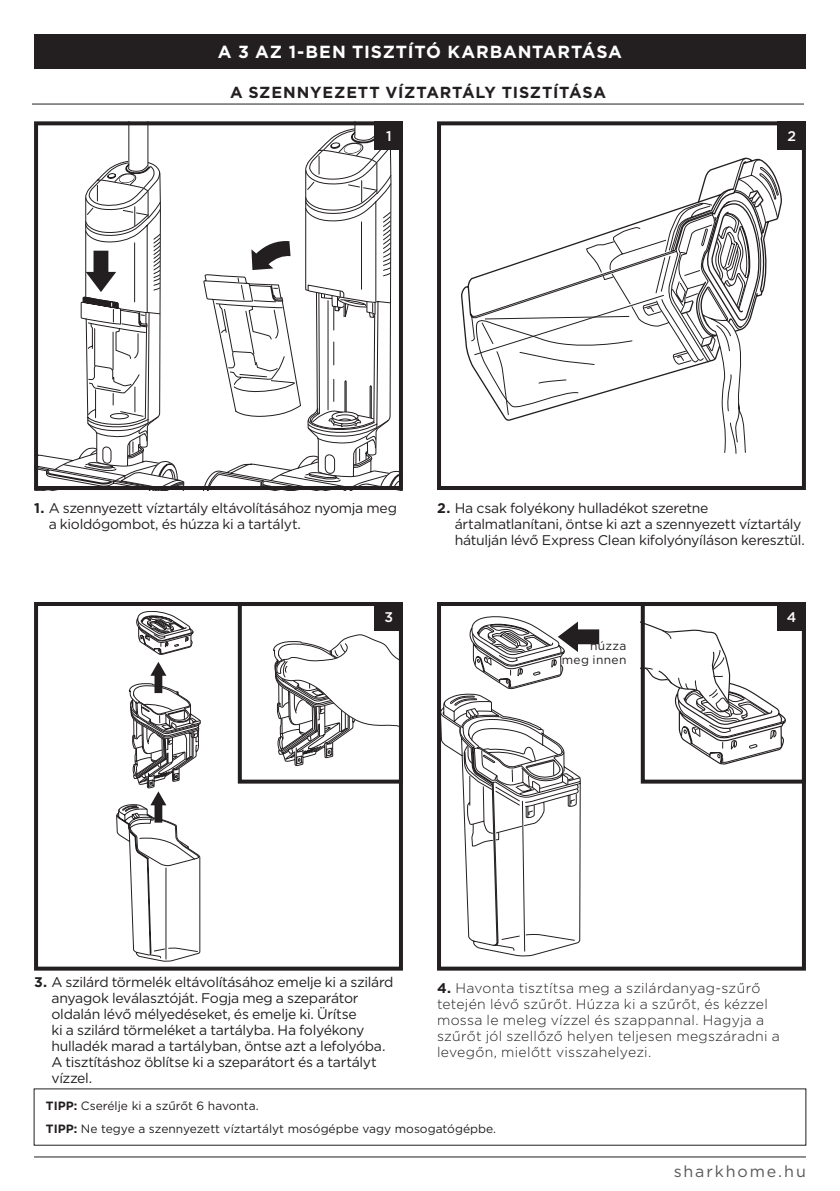
<style>
.page{position:relative;width:840px;height:1191px;background:#fff}
.page>*{position:absolute;margin:0;border:0;box-sizing:border-box;transform-origin:0 0}
.t1{font:700 17.6px "Gotham";letter-spacing:.045em;color:#fff}
.t2{font:700 16px "Gotham";letter-spacing:.05em;color:#231f20}
.t3{font:16px "Gotham";letter-spacing:.12em;color:#57585a}
.t4{font:14px/16px "Gotham";letter-spacing:-.02em;color:#231f20}
.t5{font:300 14px/16px "Gotham";letter-spacing:.02em;color:#231f20}
.t6{font:500 14px "Gotham";color:#fff}
.t7{font:12px "Gotham";color:#231f20}
.t8{font:12px/14px "Gotham";letter-spacing:.03em;color:#231f20;text-align:right}
.s1{font-weight:700}
</style>
<div class="page">
<div style="left:34px;top:34px;width:771px;height:34px;background:#231f20"></div>
<hr style="left:32px;top:104px;width:771px;height:1px;background:#231f20">
<hr style="left:128px;top:121px;width:1px;height:46px;background:#231f20">
<hr style="left:147px;top:121px;width:1px;height:44px;background:#231f20">
<svg style="left:461px;top:158px;width:320px;height:212px"></svg>
<svg style="left:474px;top:166px;width:304px;height:288px"></svg>
<div style="left:437px;top:121px;width:368px;height:369px;border:4px solid #231f20"></div>
<div style="left:777px;top:121px;width:28px;height:29px;background:#231f20"></div>
<svg style="left:34px;top:159px;width:150px;height:331px"></svg>
<svg style="left:200px;top:121px;width:203px;height:369px"></svg>
<div style="left:437px;top:602px;width:368px;height:368px;border:4px solid #231f20"></div>
<div style="left:34px;top:602px;width:369px;height:368px;border:4px solid #231f20"></div>
<div style="left:374px;top:602px;width:29px;height:28px;background:#231f20"></div>
<div style="left:777px;top:602px;width:28px;height:28px;background:#231f20"></div>
<svg style="left:439px;top:612px;width:161px;height:344px"></svg>
<svg style="left:273px;top:634px;width:125px;height:132px"></svg>
<div style="left:238px;top:602px;width:165px;height:181px;border:4px solid #231f20"></div>
<svg style="left:645px;top:623px;width:140px;height:141px"></svg>
<div style="left:640px;top:602px;width:165px;height:181px;border:4px solid #231f20"></div>
<svg style="left:116px;top:611px;width:84px;height:350px"></svg>
<hr style="left:34px;top:1156px;width:771px;height:1px;background:#231f20">
<p class="t1" style="left:218px;top:40px;width:405px">A 3 AZ 1-BEN TISZTÍTÓ KARBANTARTÁSA</p>
<p class="t2" style="left:230px;top:82px;width:377px">A SZENNYEZETT VÍZTARTÁLY TISZTÍTÁSA</p>
<p class="t6" style="left:386px;top:127px;width:7px">1</p>
<p class="t6" style="left:787px;top:127px;width:10px">2</p>
<p class="t4" style="left:49px;top:499px;width:349px;text-indent:-15px"><span class="s1">1.</span> A szennyezett víztartály eltávolításához nyomja meg a kioldógombot, és húzza ki a tartályt.</p>
<p class="t4" style="left:454px;top:499px;width:351px;text-indent:-18px"><span class="s1">2.</span> Ha csak folyékony hulladékot szeretne ártalmatlanítani, öntse ki azt a szennyezett víztartály hátulján lévő Express Clean kifolyónyíláson keresztül.</p>
<p class="t6" style="left:384px;top:607px;width:10px">3</p>
<p class="t6" style="left:786px;top:607px;width:11px">4</p>
<p class="t8" style="left:561px;top:638px;width:66px">húzza meg innen</p>
<p class="t4" style="left:51px;top:974px;width:343px;text-indent:-17px"><span class="s1">3.</span> A szilárd törmelék eltávolításához emelje ki a szilárd anyagok leválasztóját. Fogja meg a szeparátor oldalán lévő mélyedéseket, és emelje ki. Ürítse<br>ki a szilárd törmeléket a tartályba. Ha folyékony hulladék marad a tartályban, öntse azt a lefolyóba.<br>A tisztításhoz öblítse ki a szeparátort és a tartályt vízzel.</p>
<p class="t5" style="left:437px;top:979px;width:344px"><span class="s1">4.</span> Havonta tisztítsa meg a szilárdanyag-szűrő tetején lévő szűrőt. Húzza ki a szűrőt, és kézzel mossa le meleg vízzel és szappannal. Hagyja a szűrőt jól szellőző helyen teljesen megszáradni a levegőn, mielőtt visszahelyezi.</p>
<p class="t7" style="left:46px;top:1098px;width:214px"><span class="s1">TIPP:</span> Cserélje ki a szűrőt 6 havonta.</p>
<p class="t7" style="left:46px;top:1121px;width:451px"><span class="s1">TIPP:</span> Ne tegye a szennyezett víztartályt mosógépbe vagy mosogatógépbe.</p>
<p class="t3" style="left:673px;top:1161px;width:134px">sharkhome.hu</p>
</div>
